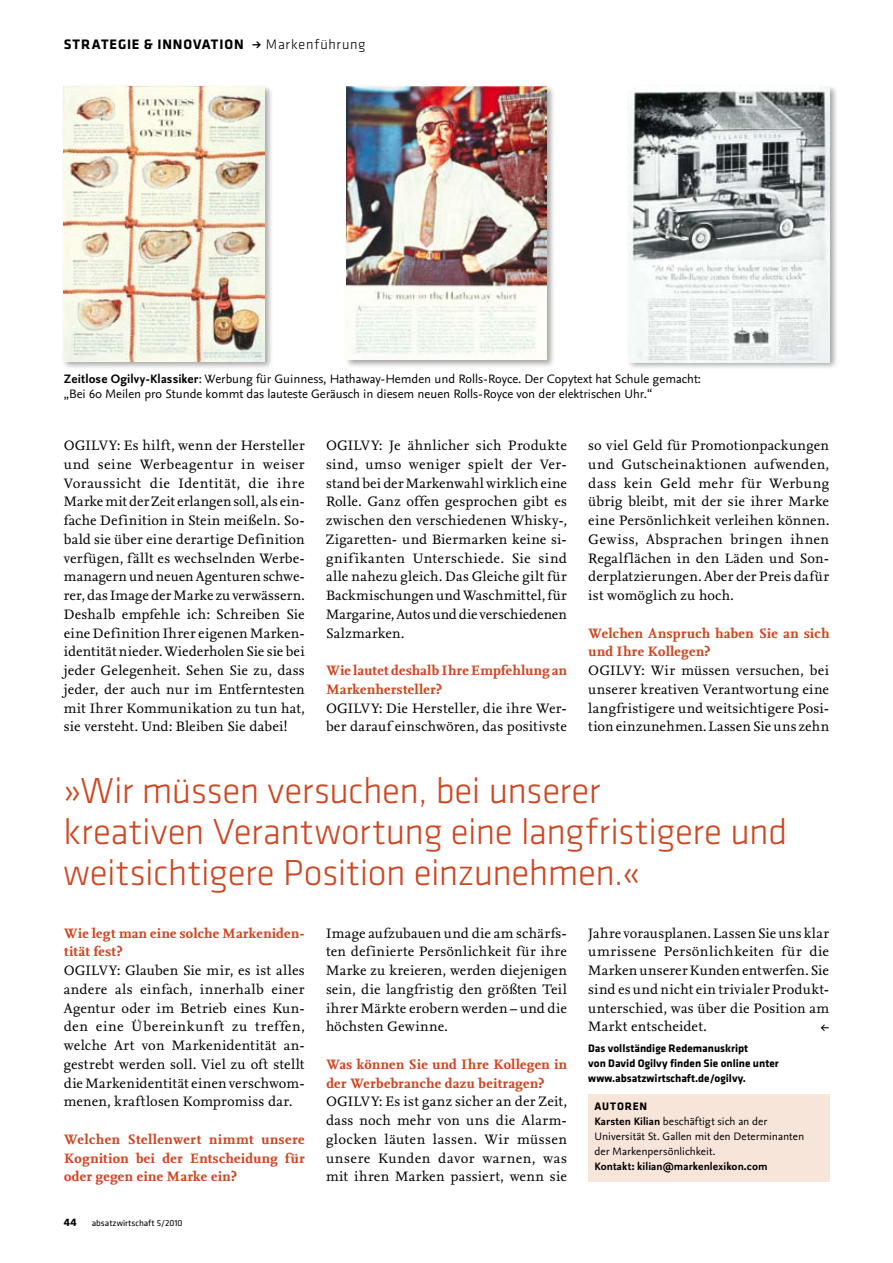
<style>
.page{position:relative;width:893px;height:1263px;background:#fff}
.page>*{position:absolute;margin:0;border:0;box-sizing:border-box;transform-origin:0 0}
.t1{font:300 37.5px/41.2px "Klavika";letter-spacing:-.015em;color:#ce4723}
.t2{font:14.25px/18.8px "Nexus Serif Pro";letter-spacing:.015em;color:#000}
.t3{font:700 14.25px/18.8px "Nexus Serif Pro";letter-spacing:.015em;color:#ce4723}
.t4{font:700 14.25px "Klavika";letter-spacing:.06em;color:#000}
.t5{font:14.25px "Nexus Sans Pro";color:#000}
.t6{font:12.75px/15px "Nexus Sans Pro";color:#000}
.t7{font:700 11.25px/15px "Klavika";color:#000}
.t8{font:11.25px/15px "Nexus Sans Pro";color:#000}
.t9{font:700 11.25px "Nexus Sans Pro";letter-spacing:.005em;color:#000}
.t10{font:9px "Klavika";color:#000}
.s1{font-family:"Nexus Sans Pro"}
.s2{font-weight:300}
.s3{font-weight:700}
</style>
<div class="page">
<div style="left:588px;top:1094px;width:241px;height:87px;background:#f8e5d9"></div>
<div style="left:61px;top:84px;width:213px;height:286px;background:#000;opacity:.35"></div>
<img style="left:64px;top:86px;width:201px;height:275px">
<div style="left:344px;top:84px;width:212px;height:284px;background:#000;opacity:.35"></div>
<img style="left:346px;top:86px;width:201px;height:273px">
<div style="left:626px;top:84px;width:212px;height:287px;background:#000;opacity:.35"></div>
<img style="left:628px;top:86px;width:201px;height:277px">
<p class="t4" style="left:64px;top:36px;width:303px">Strategie &amp; Innovation <span class="s1">→</span> <span class="s2">Markenführung</span></p>
<p class="t6" style="left:64px;top:370px;width:639px"><span class="s3">Zeitlose Ogilvy-Klassiker</span>: Werbung für Guinness, Hathaway-Hemden und Rolls-Royce. Der Copytext hat Schule gemacht: „Bei 60 Meilen pro Stunde kommt das lauteste Geräusch in diesem neuen Rolls-Royce von der elektrischen Uhr.“</p>
<p class="t2" style="left:64px;top:435px;width:242px">OGILVY: Es hilft, wenn der Hersteller und seine Werbeagentur in weiser Voraussicht die Identität, die ihre Marke mit der Zeit erlangen soll, als ein&shy;fache Definition in Stein meißeln. So&shy;bald sie über eine derartige Definition verfügen, fällt es wechselnden Werbe&shy;managern und neuen Agenturen schwe&shy;rer, das Image der Marke zu verwässern.<br>Deshalb empfehle ich: Schreiben Sie eine Definition Ihrer eigenen Marken&shy;identität nieder. Wiederholen Sie sie bei jeder Gelegenheit. Sehen Sie zu, dass jeder, der auch nur im Entferntesten mit Ihrer Kommunikation zu tun hat, sie versteht. Und: Bleiben Sie dabei!</p>
<p class="t2" style="left:326px;top:435px;width:242px;text-align:justify">OGILVY: Je ähnlicher sich Produkte sind, umso weniger spielt der Ver&shy;stand bei der Markenwahl wirklich eine Rolle. Ganz offen gesprochen gibt es zwischen den verschiedenen Whisky-, Zigaretten- und Biermarken keine si&shy;gnifikanten Unterschiede. Sie sind alle nahezu gleich. Das Gleiche gilt für Backmischungen und Waschmittel, für Margarine, Autos und die verschiedenen Salzmarken.</p>
<p class="t3" style="left:326px;top:660px;width:242px">Wie lautet deshalb Ihre Empfehlung an<br>Markenhersteller?</p>
<p class="t2" style="left:326px;top:698px;width:242px">OGILVY: Die Hersteller, die ihre Wer&shy;ber darauf einschwören, das positivste</p>
<p class="t2" style="left:588px;top:435px;width:242px;text-align:justify">so viel Geld für Promotionpackungen und Gutscheinaktionen aufwenden, dass kein Geld mehr für Werbung übrig bleibt, mit der sie ihrer Marke eine Persönlichkeit verleihen können.<br>Gewiss, Absprachen bringen ihnen Regalf lächen in den Läden und Son&shy;derplatzierungen. Aber der Preis dafür ist womöglich zu hoch.</p>
<p class="t3" style="left:588px;top:623px;width:242px">Welchen Anspruch haben Sie an sich und Ihre Kollegen?</p>
<p class="t2" style="left:588px;top:660px;width:242px;text-align:justify">OGILVY: Wir müssen versuchen, bei unserer kreativen Verantwortung eine langfristigere und weitsichtigere Posi&shy;tion einzunehmen. Lassen Sie uns zehn</p>
<h1 class="t1" style="left:64px;top:770px;width:725px">»Wir müssen versuchen, bei unserer<br>kreativen Verantwortung eine langfristigere und weitsichtigere Position einzunehmen.«</h1>
<p class="t3" style="left:64px;top:923px;width:242px">Wie legt man eine solche Markeniden&shy;tität fest?</p>
<p class="t2" style="left:64px;top:960px;width:242px">OGILVY: Glauben Sie mir, es ist alles andere als einfach, innerhalb einer Agentur oder im Betrieb eines Kun&shy;den eine Übereinkunft zu treffen, welche Art von Markenidentität an&shy;gestrebt werden soll. Viel zu oft stellt die Markenidentität einen verschwom&shy;menen, kraftlosen Kompromiss dar.</p>
<p class="t3" style="left:64px;top:1129px;width:242px;text-align:justify">Welchen Stellenwert nimmt unsere Kognition bei der Entscheidung für oder gegen eine Marke ein?</p>
<p class="t7" style="left:64px;top:1215px;width:15px">44</p>
<p class="t10" style="left:92px;top:1218px;width:92px">absatzwirtschaft 5/2010</p>
<p class="t2" style="left:326px;top:923px;width:242px;text-align:justify">Image aufzubauen und die am schärfs&shy;ten definierte Persönlichkeit für ihre Marke zu kreieren, werden diejenigen sein, die langfristig den größten Teil ihrer Märkte erobern werden – und die höchsten Gewinne.</p>
<p class="t3" style="left:326px;top:1054px;width:242px">Was können Sie und Ihre Kollegen in der Werbebranche dazu beitragen?</p>
<p class="t2" style="left:326px;top:1092px;width:242px">OGILVY: Es ist ganz sicher an der Zeit, dass noch mehr von uns die Alarm&shy;glocken läuten lassen. Wir müssen unsere Kunden davor warnen, was mit ihren Marken passiert, wenn sie</p>
<p class="t2" style="left:588px;top:923px;width:242px">Jahre vorausplanen. Lassen Sie uns klar umrissene Persönlichkeiten für die Marken unserer Kunden entwerfen. Sie sind es und nicht ein trivialer Produkt&shy;unterschied, was über die Position am Markt entscheidet.</p>
<p class="t5" style="left:821px;top:1016px;width:10px">←</p>
<p class="t7" style="left:588px;top:1041px;width:192px">Das vollständige Redemanuskript<br>von David Ogilvy finden Sie online unter www.absatzwirtschaft.de/ogilvy.</p>
<p class="t7" style="left:594px;top:1099px;width:54px">Autoren</p>
<p class="t8" style="left:594px;top:1113px;width:211px"><span class="s3">Karsten Kilian</span> beschäftigt sich an der<br>Universität St. Gallen mit den Determinanten der Markenpersönlichkeit.</p>
<p class="t9" style="left:594px;top:1158px;width:175px">Kontakt: kilian@markenlexikon.com</p>
</div>
